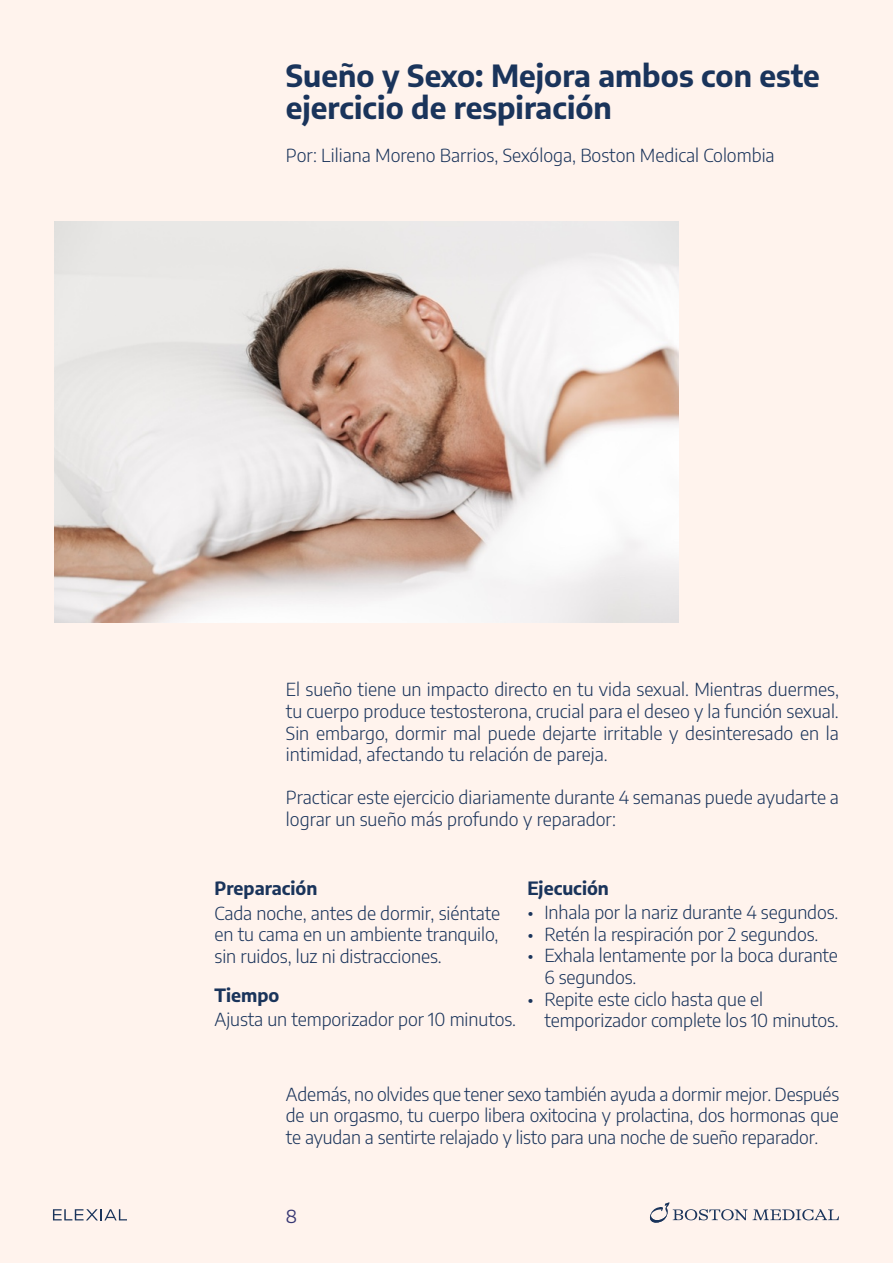
<style>
.page{position:relative;width:893px;height:1263px;background:#fff3ed}
.page>*{position:absolute;margin:0;border:0;box-sizing:border-box;transform-origin:0 0}
.t1{font:700 30px/31.5px "Encode Sans";color:#1a345b}
.t2{font:300 18px/21.6px "Encode Sans";letter-spacing:-.005em;color:#1a345b;text-align:justify}
.t3{font:700 18px "Encode Sans";color:#1a345b}
.t4{font:18px "Encode Sans";color:#373773}
</style>
<div class="page">
<img style="left:54px;top:221px;width:624px;height:402px">
<svg style="left:53px;top:1209px;width:74px;height:11px"></svg>
<svg style="left:649px;top:1202px;width:190px;height:21px"></svg>
<h1 class="t1" style="left:286px;top:63px;width:535px">Sueño y Sexo: Mejora ambos con este ejercicio de respiración</h1>
<p class="t2" style="left:286px;top:146px;width:490px">Por: Liliana Moreno Barrios, Sexóloga, Boston Medical Colombia</p>
<p class="t2" style="left:286px;top:680px;width:554px">El sueño tiene un impacto directo en tu vida sexual. Mientras duermes, tu cuerpo produce testosterona, crucial para el deseo y la función sexual.<br>Sin embargo, dormir mal puede dejarte irritable y desinteresado en la intimidad, afectando tu relación de pareja.</p>
<p class="t2" style="left:286px;top:788px;width:554px">Practicar este ejercicio diariamente durante 4 semanas puede ayudarte a lograr un sueño más profundo y reparador:</p>
<p class="t3" style="left:215px;top:880px;width:104px">Preparación</p>
<p class="t3" style="left:527px;top:880px;width:83px">Ejecución</p>
<p class="t2" style="left:215px;top:904px;width:287px">Cada noche, antes de dormir, siéntate en tu cama en un ambiente tranquilo, sin ruidos, luz ni distracciones.</p>
<p class="t3" style="left:215px;top:988px;width:66px">Tiempo</p>
<p class="t2" style="left:215px;top:1010px;width:303px">Ajusta un temporizador por 10 minutos.</p>
<p class="t2" style="left:527px;top:903px;width:313px">• Inhala por la nariz durante 4 segundos.</p>
<p class="t2" style="left:527px;top:925px;width:293px">• Retén la respiración por 2 segundos.</p>
<p class="t2" style="left:544px;top:946px;width:295px;text-indent:-17px">• Exhala lentamente por la boca durante<br>6 segundos.</p>
<p class="t2" style="left:544px;top:989px;width:296px;text-indent:-17px">• Repite este ciclo hasta que el temporizador complete los 10 minutos.</p>
<p class="t2" style="left:286px;top:1085px;width:555px">Además, no olvides que tener sexo también ayuda a dormir mejor. Después de un orgasmo, tu cuerpo libera oxitocina y prolactina, dos hormonas que te ayudan a sentirte relajado y listo para una noche de sueño reparador.</p>
<p class="t4" style="left:286px;top:1208px;width:13px">8</p>
</div>
